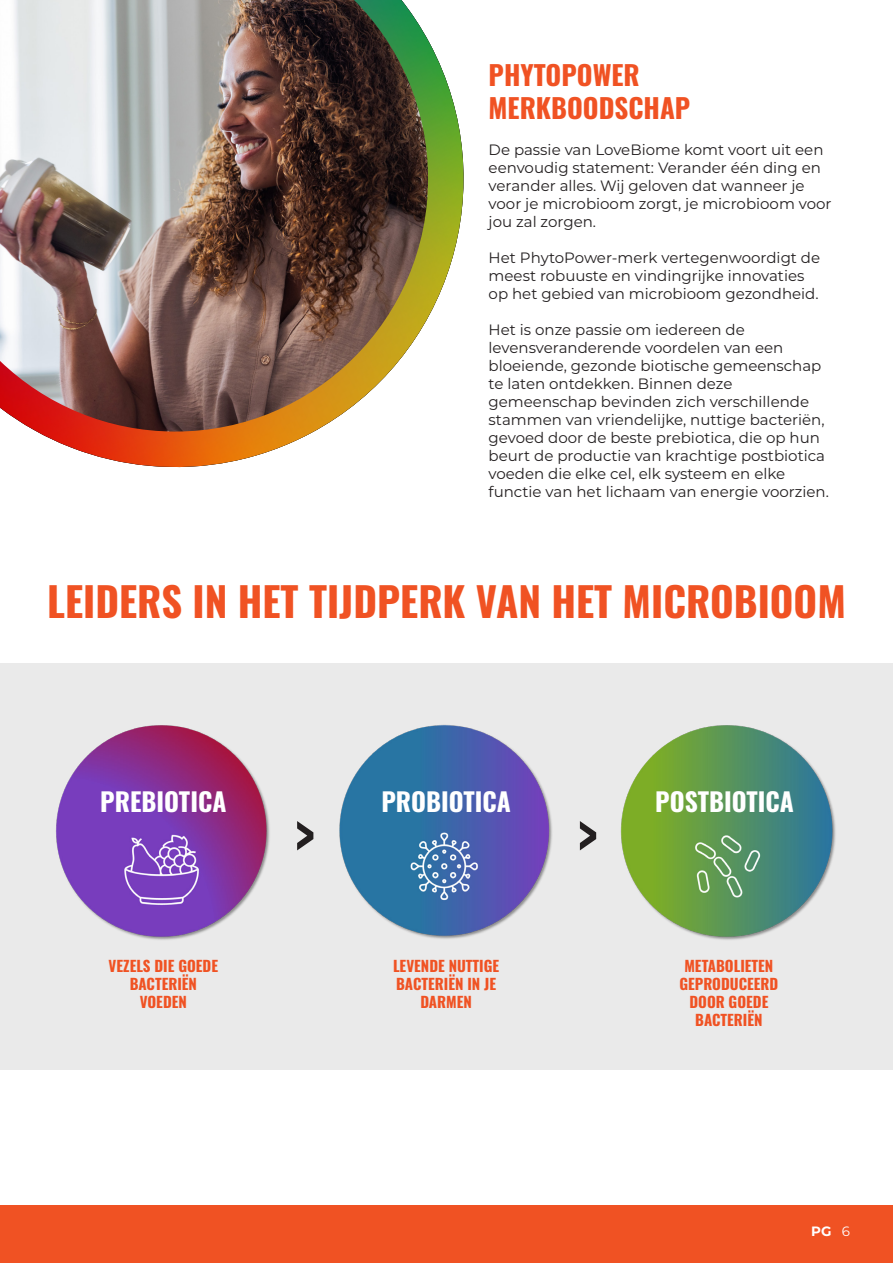
<style>
.page{position:relative;width:893px;height:1263px;background:#fff}
.page>*{position:absolute;margin:0;border:0;box-sizing:border-box;transform-origin:0 0}
.t1{font:700 52.5px "Oswald";color:#231f20}
.t2{font:700 40.5px "Oswald";color:#f05223}
.t3{font:700 27px "Oswald";color:#f05223}
.t4{font:700 25.5px "Oswald";color:#fff}
.t5{font:15px "Montserrat";color:#231f20}
.t6{font:700 15px "Oswald";color:#f05223}
.t7{font:100 13.5px "Montserrat";color:#fff}
.s1{font-weight:400}
</style>
<div class="page">
<div style="left:0;top:1205px;width:893px;height:58px;background:#f05223"></div>
<img style="left:38px;top:40px;width:426px;height:428px">
<img style="left:0;top:0;width:428px;height:432px">
<div style="left:0;top:664px;width:893px;height:406px;background:#eaeaea"></div>
<img style="left:56px;top:725px;width:214px;height:215px">
<img style="left:339px;top:724px;width:213px;height:215px">
<img style="left:620px;top:725px;width:216px;height:215px">
<p class="t3" style="left:489px;top:51px;width:153px">PHYTOPOWER</p>
<p class="t3" style="left:489px;top:84px;width:203px">MERKBOODSCHAP</p>
<p class="t5" style="left:489px;top:139px;width:336px">De passie van LoveBiome komt voort uit een</p>
<p class="t5" style="left:489px;top:157px;width:334px">eenvoudig statement: Verander één ding en</p>
<p class="t5" style="left:489px;top:175px;width:317px">verander alles. Wij geloven dat wanneer je</p>
<p class="t5" style="left:489px;top:193px;width:344px">voor je microbioom zorgt, je microbioom voor</p>
<p class="t5" style="left:489px;top:211px;width:109px">jou zal zorgen.</p>
<p class="t5" style="left:489px;top:247px;width:333px">Het PhytoPower-merk vertegenwoordigt de</p>
<p class="t5" style="left:489px;top:265px;width:317px">meest robuuste en vindingrijke innovaties</p>
<p class="t5" style="left:489px;top:283px;width:331px">op het gebied van microbioom gezondheid.</p>
<p class="t5" style="left:489px;top:319px;width:258px">Het is onze passie om iedereen de</p>
<p class="t5" style="left:489px;top:337px;width:296px">levensveranderende voordelen van een</p>
<p class="t5" style="left:489px;top:355px;width:334px">bloeiende, gezonde biotische gemeenschap</p>
<p class="t5" style="left:489px;top:373px;width:245px">te laten ontdekken. Binnen deze</p>
<p class="t5" style="left:489px;top:391px;width:322px">gemeenschap bevinden zich verschillende</p>
<p class="t5" style="left:489px;top:409px;width:337px">stammen van vriendelijke, nuttige bacteriën,</p>
<p class="t5" style="left:489px;top:427px;width:333px">gevoed door de beste prebiotica, die op hun</p>
<p class="t5" style="left:489px;top:445px;width:338px">beurt de productie van krachtige postbiotica</p>
<p class="t5" style="left:489px;top:463px;width:298px">voeden die elke cel, elk systeem en elke</p>
<p class="t5" style="left:489px;top:481px;width:342px">functie van het lichaam van energie voorzien.</p>
<p class="t2" style="left:47px;top:565px;width:800px">LEIDERS IN HET TIJDPERK VAN HET MICROBIOOM</p>
<p class="t4" style="left:100px;top:778px;width:128px">PREBIOTICA</p>
<p class="t4" style="left:381px;top:778px;width:131px">PROBIOTICA</p>
<p class="t4" style="left:655px;top:778px;width:140px">POSTBIOTICA</p>
<p class="t6" style="left:109px;top:953px;width:111px">VEZELS DIE GOEDE</p>
<p class="t6" style="left:130px;top:971px;width:69px">BACTERIËN</p>
<p class="t6" style="left:140px;top:989px;width:49px">VOEDEN</p>
<p class="t1" style="left:294px;top:787px;width:22px">&gt;</p>
<p class="t1" style="left:577px;top:787px;width:22px">&gt;</p>
<p class="t6" style="left:393px;top:953px;width:108px">LEVENDE NUTTIGE</p>
<p class="t6" style="left:396px;top:971px;width:101px">BACTERIËN IN JE</p>
<p class="t6" style="left:420px;top:989px;width:53px">DARMEN</p>
<p class="t6" style="left:684px;top:953px;width:90px">METABOLIETEN</p>
<p class="t6" style="left:679px;top:971px;width:100px">GEPRODUCEERD</p>
<p class="t6" style="left:689px;top:989px;width:80px">DOOR GOEDE</p>
<p class="t6" style="left:695px;top:1007px;width:69px">BACTERIËN</p>
<p class="t7" style="left:811px;top:1222px;width:40px">PG <span class="s1">6</span></p>
</div>
